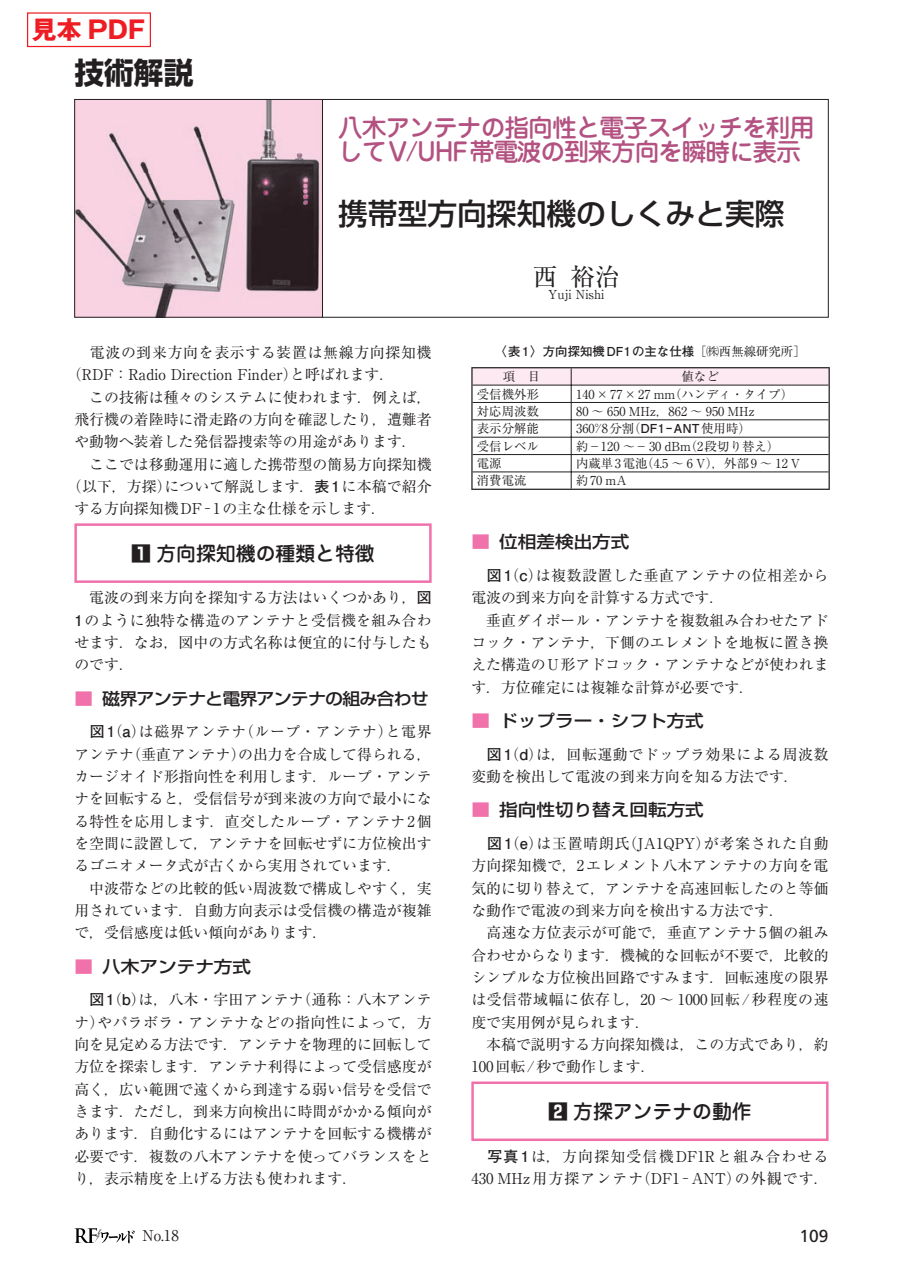
<style>
.page{position:relative;width:903px;height:1275px;background:#fff}
.page>*{position:absolute;margin:0;border:0;box-sizing:border-box;transform-origin:0 0}
.t1{font:29.75px "Shin Go Pr 6 Medium 90 msp RKSJ H";color:#231f20}
.t2{font:29.75px "Shin Go Pr 6 Bold 90 msp RKSJ H";color:#231f20}
.t3{font:24.85px/24.8px "Jun 34 Pro Medium 90 msp RKSJ H";letter-spacing:-.04em;color:#b35281}
.t4{font:24.85px "Gothic MB101 Pr 6 Bold 90 msp RKSJ H";color:#ee1d23}
.t5{font:24.85px "Ryumin Pr 6 Regular 90 msp RKSJ H";color:#231f20}
.t6{font:19.78px "Jun 34 Pro Medium 90 msp RKSJ H";color:#231f20}
.t7{font:17.32px "Frutiger LT Std";color:#231f20}
.t8{font:16.8px "Shin Go Pr 6 Medium 90 msp RKSJ H";color:#231f20;scale:1.11 1}
.t9{font:16.8px "Shin Go Pr 6 Medium 90 msp RKSJ H";letter-spacing:-.05em;color:#231f20;scale:1.08 1}
.t10{font:14.88px/22.4px "Ryumin Pr 6 Regular 90 msp RKSJ H";color:#231f20}
.t11{font:14.88px/22.4px "Ryumin Pr 6 Regular 90 msp RKSJ H";letter-spacing:.075em;color:#231f20;text-align:right}
.t12{font:14.88px "Ryumin Pr 6 Regular 90 msp RKSJ H";letter-spacing:.045em;color:#231f20}
.t13{font:12.42px "Ryumin Pr 6 Regular 90 msp RKSJ H";color:#231f20}
.t14{font:12.42px "Futo Go B101 Pr 6 Bold 90 msp RKSJ H";color:#231f20}
.s1{font-family:"Futo Go B101 Pr 6 Bold 90 msp RKSJ H"}
.s2{font-family:"Shin Go Pro Bold 90 msp RKSJ H"}
.s3{color:#f171ab}
.s4{font-family:"Ryumin Pr 6 Regular 90 msp RKSJ H"}
</style>
<div class="page">
<svg style="left:74px;top:1228px;width:61px;height:15px"></svg>
<div style="left:471px;top:1081px;width:357px;height:60px;border:2px solid #f171ab"></div>
<div style="left:74px;top:523px;width:358px;height:60px;border:2px solid #f171ab"></div>
<hr style="left:471px;top:367px;width:100px;height:1px;background:#231f20">
<hr style="left:571px;top:367px;width:259px;height:1px;background:#231f20">
<svg style="left:471px;top:368px;width:359px;height:121px"></svg>
<hr style="left:471px;top:489px;width:100px;height:1px;background:#231f20">
<hr style="left:571px;top:489px;width:259px;height:1px;background:#231f20">
<div style="left:27px;top:12px;width:124px;height:35px;border:1px solid #ee1d23"></div>
<img style="left:76px;top:101px;width:246px;height:214px">
<hr style="left:322px;top:99px;width:1px;height:218px;background:#231f20">
<div style="left:74px;top:99px;width:754px;height:218px;border:1px solid #231f20"></div>
<h2 class="t4" style="left:32px;top:21px;width:115px">見本 PDF</h2>
<h1 class="t2" style="left:74px;top:62px;width:121px">技術解説</h1>
<h2 class="t3" style="left:338px;top:118px;width:478px">八木アンテナの指向性と電子スイッチを利用してV/UHF帯電波の到来方向を瞬時に表示</h2>
<h1 class="t1" style="left:338px;top:203px;width:448px">携帯型方向探知機のしくみと実際</h1>
<h2 class="t5" style="left:533px;top:267px;width:88px">西裕治</h2>
<p class="t13" style="left:548px;top:290px;width:58px">Yuji Nishi</p>
<p class="t12" style="left:74px;top:347px;width:359px">　電波の到来方向を表示する装置は無線方向探知機</p>
<p class="t10" style="left:67px;top:365px;width:329px">（RDF：Radio Direction Finder）と呼ばれます．</p>
<p class="t10" style="left:74px;top:388px;width:359px">　この技術は種々のシステムに使われます．例えば，</p>
<p class="t10" style="left:74px;top:410px;width:359px">飛行機の着陸時に滑走路の方向を確認したり，遭難者</p>
<p class="t10" style="left:74px;top:432px;width:344px">や動物へ装着した発信器捜索等の用途があります．</p>
<p class="t10" style="left:74px;top:455px;width:359px">　ここでは移動運用に適した携帯型の簡易方向探知機</p>
<p class="t10" style="left:67px;top:477px;width:366px">（以下，方探）について解説します．<span class="s1">表 1</span>に本稿で紹介</p>
<p class="t10" style="left:74px;top:499px;width:313px">する方向探知機DF－1の主な仕様を示します．</p>
<h3 class="t6" style="left:131px;top:546px;width:245px"><span class="s2">1</span> 方向探知機の種類と特徴</h3>
<p class="t10" style="left:74px;top:589px;width:359px;text-align:justify">　電波の到来方向を探知する方法はいくつかあり，<span class="s1">図1</span>のように独特な構造のアンテナと受信機を組み合わせます．なお，図中の方式名称は便宜的に付与したものです．</p>
<p class="t9" style="left:74px;top:692px;width:330px"><span class="s3">■</span> 磁界アンテナと電界アンテナの組み合わせ</p>
<p class="t10" style="left:74px;top:723px;width:359px;text-indent:15px"><span class="s1">図1</span>（<span class="s1">a</span>）は磁界アンテナ（ループ・アンテナ）と電界アンテナ（垂直アンテナ）の出力を合成して得られる，カージオイド形指向性を利用します．ループ・アンテナを回転すると，受信信号が到来波の方向で最小になる特性を応用します．直交したループ・アンテナ2個を空間に設置して，アンテナを回転せずに方位検出するゴニオメータ式が古くから実用されています．<br>　中波帯などの比較的低い周波数で構成しやすく，実用されています．自動方向表示は受信機の構造が複雑で，受信感度は低い傾向があります．</p>
<p class="t8" style="left:74px;top:960px;width:161px"><span class="s3">■</span> 八木アンテナ方式</p>
<p class="t10" style="left:74px;top:990px;width:359px;text-align:justify;text-indent:15px"><span class="s1">図1</span>（<span class="s1">b</span>）は，八木・宇田アンテナ（通称：八木アンテナ）やパラボラ・アンテナなどの指向性によって，方向を見定める方法です．アンテナを物理的に回転して方位を探索します．アンテナ利得によって受信感度が高く，広い範囲で遠くから到達する弱い信号を受信できます．ただし，到来方向検出に時間がかかる傾向があります．自動化するにはアンテナを回転する機構が必要です．複数の八木アンテナを使ってバランスをとり，表示精度を上げる方法も使われます．</p>
<p class="t14" style="left:494px;top:346px;width:313px">〈表 1〉方向探知機DF1の主な仕様<span class="s4">［㈱西無線研究所］</span></p>
<p class="t13" style="left:503px;top:372px;width:39px">項　目</p>
<p class="t13" style="left:681px;top:372px;width:39px">値など</p>
<p class="t13" style="left:477px;top:389px;width:64px">受信機外形</p>
<p class="t13" style="left:576px;top:389px;width:218px">140×77×27 mm（ハンディ・タイプ）</p>
<p class="t13" style="left:477px;top:406px;width:64px">対応周波数</p>
<p class="t13" style="left:576px;top:406px;width:180px">80 ～ 650 MHz，862 ～ 950 MHz</p>
<p class="t13" style="left:477px;top:424px;width:64px">表示分解能</p>
<p class="t13" style="left:576px;top:424px;width:176px">360°/8分割（<span class="s1">DF1－ANT</span>使用時）</p>
<p class="t13" style="left:477px;top:441px;width:64px">受信レベル</p>
<p class="t13" style="left:576px;top:441px;width:205px">約－120 ～－30 dBm（2段切り替え）</p>
<p class="t13" style="left:477px;top:459px;width:26px">電源</p>
<p class="t13" style="left:576px;top:459px;width:226px">内蔵単3電池（4.5 ～ 6 V），外部9 ～ 12 V</p>
<p class="t13" style="left:477px;top:476px;width:51px">消費電流</p>
<p class="t13" style="left:576px;top:476px;width:52px">約70 mA</p>
<p class="t8" style="left:471px;top:536px;width:144px"><span class="s3">■</span> 位相差検出方式</p>
<p class="t10" style="left:471px;top:566px;width:359px;text-indent:15px"><span class="s1">図1</span>（<span class="s1">c</span>）は複数設置した垂直アンテナの位相差から電波の到来方向を計算する方式です．<br>　垂直ダイポール・アンテナを複数組み合わせたアドコック・アンテナ，下側のエレメントを地板に置き換えた構造のU形アドコック・アンテナなどが使われます．方位確定には複雑な計算が必要です．</p>
<p class="t8" style="left:471px;top:714px;width:211px"><span class="s3">■</span> ドップラー・シフト方式</p>
<p class="t10" style="left:471px;top:745px;width:359px;text-indent:15px"><span class="s1">図1</span>（<span class="s1">d</span>）は，回転運動でドップラ効果による周波数変動を検出して電波の到来方向を知る方法です．</p>
<p class="t8" style="left:471px;top:804px;width:211px"><span class="s3">■</span> 指向性切り替え回転方式</p>
<p class="t10" style="left:471px;top:834px;width:359px;text-indent:16px"><span class="s1">図1</span>（<span class="s1">e</span>）は玉置晴朗氏（JA1QPY）が考案された自動方向探知機で，2エレメント八木アンテナの方向を電気的に切り替えて，アンテナを高速回転したのと等価な動作で電波の到来方向を検出する方法です．<br>　高速な方位表示が可能で，垂直アンテナ5個の組み合わせからなります．機械的な回転が不要で，比較的シンプルな方位検出回路ですみます．回転速度の限界は受信帯域幅に依存し，20 ～ 1000回転/秒程度の速度で実用例が見られます．<br>　本稿で説明する方向探知機は，この方式であり，約<br>100回転/秒で動作します．</p>
<h3 class="t6" style="left:548px;top:1104px;width:205px"><span class="s2">2</span> 方探アンテナの動作</h3>
<p class="t11" style="left:471px;top:1147px;width:359px"><span class="s1">写真1</span>は，方向探知受信機DF1Rと組み合わせる<br>430 MHz用方探アンテナ（DF1－ANT）の外観です．</p>
<p class="t10" style="left:142px;top:1226px;width:38px">No.18</p>
<p class="t7" style="left:799px;top:1226px;width:30px">109</p>
</div>
